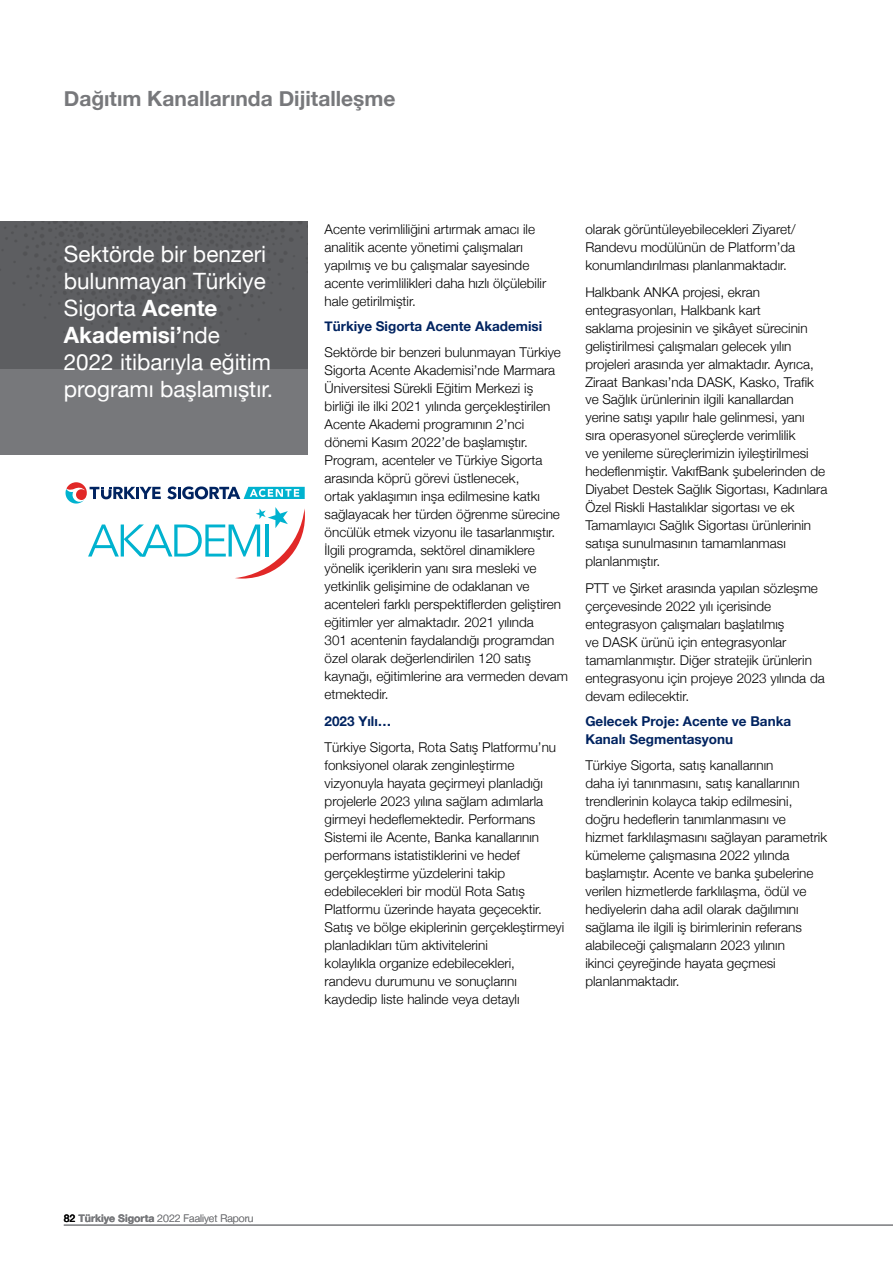
<style>
.page{position:relative;width:893px;height:1263px;background:#fff}
.page>*{position:absolute;margin:0;border:0;box-sizing:border-box;transform-origin:0 0}
.t1{font:22.5px/27px "Helvetica Neue";color:#fff}
.t2{font:700 21px "Helvetica Neue";color:#77787b}
.t3{font:300 13.5px/18px "Helvetica Neue";color:#000}
.t4{font:700 13.5px/18px "Helvetica Neue";color:#002360}
.t5{font:300 10.5px "Helvetica Neue";color:#77787b}
.s1{font-weight:700}
.s2{font-weight:500;color:#000}
</style>
<div class="page">
<div style="left:0;top:221px;width:308px;height:234px;background:#77787b"></div>
<div style="left:0;top:221px;width:308px;height:148px;background:#5d5e61"></div>
<svg style="left:65px;top:482px;width:240px;height:96px"></svg>
<hr style="left:64px;top:1225px;width:829px;height:1px;background:#77787b">
<h2 class="t2" style="left:64px;top:82px;width:333px">Dağıtım Kanallarında Dijitalleşme</h2>
<h1 class="t1" style="left:64px;top:242px;width:211px">Sektörde bir benzeri bulunmayan Türkiye<br>Sigorta <span class="s1">Acente<br>Akademisi’</span>nde<br>2022 itibarıyla eğitim programı başlamıştır.</h1>
<p class="t3" style="left:325px;top:219px;width:223px">Acente verimliliğini artırmak amacı ile analitik acente yönetimi çalışmaları yapılmış ve bu çalışmalar sayesinde acente verimlilikleri daha hızlı ölçülebilir hale getirilmiştir.</p>
<p class="t4" style="left:325px;top:317px;width:219px">Türkiye Sigorta Acente Akademisi</p>
<p class="t3" style="left:325px;top:343px;width:245px">Sektörde bir benzeri bulunmayan Türkiye Sigorta Acente Akademisi’nde Marmara Üniversitesi Sürekli Eğitim Merkezi iş<br>birliği ile ilki 2021 yılında gerçekleştirilen Acente Akademi programının 2’nci dönemi Kasım 2022’de başlamıştır.<br>Program, acenteler ve Türkiye Sigorta arasında köprü görevi üstlenecek,<br>ortak yaklaşımın inşa edilmesine katkı sağlayacak her türden öğrenme sürecine öncülük etmek vizyonu ile tasarlanmıştır.<br>İlgili programda, sektörel dinamiklere yönelik içeriklerin yanı sıra mesleki ve yetkinlik gelişimine de odaklanan ve acenteleri farklı perspektiflerden geliştiren eğitimler yer almaktadır. 2021 yılında<br>301 acentenin faydalandığı programdan özel olarak değerlendirilen 120 satış kaynağı, eğitimlerine ara vermeden devam etmektedir.</p>
<p class="t4" style="left:325px;top:712px;width:68px">2023 Yılı…</p>
<p class="t3" style="left:325px;top:737px;width:241px">Türkiye Sigorta, Rota Satış Platformu’nu fonksiyonel olarak zenginleştirme vizyonuyla hayata geçirmeyi planladığı projelerle 2023 yılına sağlam adımlarla girmeyi hedeflemektedir. Performans Sistemi ile Acente, Banka kanallarının performans istatistiklerini ve hedef gerçekleştirme yüzdelerini takip edebilecekleri bir modül Rota Satış Platformu üzerinde hayata geçecektir.<br>Satış ve bölge ekiplerinin gerçekleştirmeyi planladıkları tüm aktivitelerini<br>kolaylıkla organize edebilecekleri, randevu durumunu ve sonuçlarını kaydedip liste halinde veya detaylı</p>
<p class="t3" style="left:585px;top:219px;width:212px;text-align:justify">olarak görüntüleyebilecekleri Ziyaret/ Randevu modülünün de Platform’da konumlandırılması planlanmaktadır.</p>
<p class="t3" style="left:585px;top:282px;width:244px">Halkbank ANKA projesi, ekran entegrasyonları, Halkbank kart<br>saklama projesinin ve şikâyet sürecinin geliştirilmesi çalışmaları gelecek yılın projeleri arasında yer almaktadır. Ayrıca, Ziraat Bankası’nda DASK, Kasko, Trafik ve Sağlık ürünlerinin ilgili kanallardan yerine satışı yapılır hale gelinmesi, yanı sıra operasyonel süreçlerde verimlilik<br>ve yenileme süreçlerimizin iyileştirilmesi hedeflenmiştir. VakıfBank şubelerinden de Diyabet Destek Sağlık Sigortası, Kadınlara Özel Riskli Hastalıklar sigortası ve ek Tamamlayıcı Sağlık Sigortası ürünlerinin satışa sunulmasının tamamlanması planlanmıştır.</p>
<p class="t3" style="left:585px;top:578px;width:241px">PTT ve Şirket arasında yapılan sözleşme çerçevesinde 2022 yılı içerisinde entegrasyon çalışmaları başlatılmış<br>ve DASK ürünü için entegrasyonlar tamamlanmıştır. Diğer stratejik ürünlerin entegrasyonu için projeye 2023 yılında da devam edilecektir.</p>
<p class="t4" style="left:585px;top:712px;width:207px">Gelecek Proje: Acente ve Banka<br>Kanalı Segmentasyonu</p>
<p class="t3" style="left:585px;top:755px;width:243px">Türkiye Sigorta, satış kanallarının<br>daha iyi tanınmasını, satış kanallarının trendlerinin kolayca takip edilmesini, doğru hedeflerin tanımlanmasını ve hizmet farklılaşmasını sağlayan parametrik kümeleme çalışmasına 2022 yılında başlamıştır. Acente ve banka şubelerine verilen hizmetlerde farklılaşma, ödül ve hediyelerin daha adil olarak dağılımını sağlama ile ilgili iş birimlerinin referans alabileceği çalışmaların 2023 yılının<br>ikinci çeyreğinde hayata geçmesi planlanmaktadır.</p>
<p class="t5" style="left:64px;top:1210px;width:191px"><span class="s2">82</span> <span class="s1">Türkiye Sigorta</span> 2022 Faaliyet Raporu</p>
</div>
